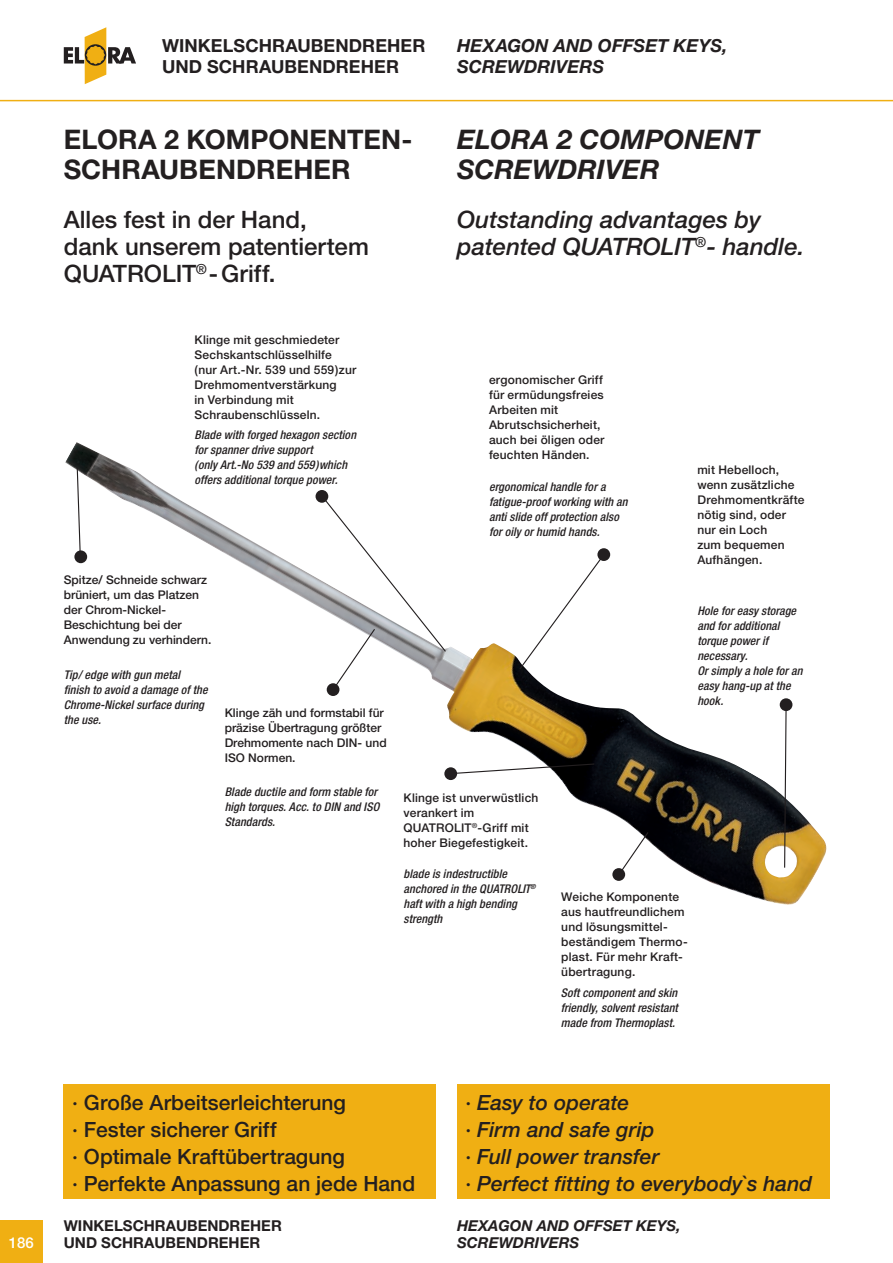
<style>
.page{position:relative;width:893px;height:1263px;background:#fff}
.page>*{position:absolute;margin:0;border:0;box-sizing:border-box;transform-origin:0 0}
.t1{font:700 27px/30px "Helvetica Neue";letter-spacing:.005em;color:#231f20}
.euro{font:italic 700 27px/30px "Helvetica Neue";color:#231f20}
.t2{font:500 24px/27px "Helvetica Neue";color:#231f20}
.euro-2{font:italic 500 24px/27px "Helvetica Neue";color:#231f20}
.t3{font:500 21px "Helvetica Neue";color:#231f20}
.euro-3{font:italic 500 21px "Helvetica Neue";color:#231f20}
.Eigenes_Header{font:700 18px/21px "Helvetica Neue";letter-spacing:.005em;color:#231f20}
.Eigenes_Header-2{font:italic 700 18px/21px "Helvetica Neue";letter-spacing:.005em;color:#231f20}
.t4{font:700 15px/16.5px "Helvetica Neue";color:#231f20}
.t5{font:italic 700 15px "Helvetica Neue";color:#231f20}
.t6{font:500 15px "Helvetica Neue";color:#fff}
.N_6_Bildtext_fett{font:500 12px/15px "Helvetica Neue";letter-spacing:.015em;color:#231f20}
.text_10{font:italic 500 condensed 12px/15px "Helvetica Neue";letter-spacing:.01em;color:#231f20}
</style>
<div class="page">
<hr style="left:0;top:100px;width:893px;height:1px;background:#f0af13">
<div style="left:0;top:1220px;width:43px;height:43px;background:#f0af13"></div>
<svg style="left:64px;top:27px;width:72px;height:57px"></svg>
<img style="left:65px;top:442px;width:762px;height:463px">
<div style="left:327px;top:683px;width:12px;height:13px;background:#231f20;border-radius:50%"></div>
<svg style="left:612px;top:868px;width:13px;height:13px"></svg>
<div style="left:316px;top:490px;width:12px;height:13px;background:#231f20;border-radius:50%"></div>
<svg style="left:321px;top:494px;width:126px;height:198px"></svg>
<div style="left:780px;top:698px;width:12px;height:13px;background:#231f20;border-radius:50%"></div>
<svg style="left:783px;top:710px;width:4px;height:159px"></svg>
<svg style="left:616px;top:831px;width:34px;height:46px"></svg>
<div style="left:64px;top:1085px;width:372px;height:114px;background:#f0af13"></div>
<div style="left:444px;top:767px;width:13px;height:13px;background:#231f20;border-radius:50%"></div>
<svg style="left:450px;top:763px;width:145px;height:12px"></svg>
<div style="left:597px;top:548px;width:13px;height:13px;background:#231f20;border-radius:50%"></div>
<svg style="left:518px;top:553px;width:87px;height:118px"></svg>
<div style="left:457px;top:1085px;width:372px;height:114px;background:#f0af13"></div>
<div style="left:74px;top:550px;width:13px;height:13px;background:#231f20;border-radius:50%"></div>
<svg style="left:76px;top:466px;width:5px;height:87px"></svg>
<p class="Eigenes_Header" style="left:162px;top:35px;width:265px">WINKELSCHRAUBENDREHER<br>UND SCHRAUBENDREHER</p>
<p class="t1" style="left:64px;top:123px;width:350px">ELORA 2 KOMPONENTEN-<br>SCHRAUBENDREHER</p>
<p class="t2" style="left:64px;top:205px;width:244px">Alles fest in der Hand,</p>
<p class="t2" style="left:64px;top:232px;width:307px">dank unserem patentiertem<br>QUATROLIT<sup>®</sup>-Griff.</p>
<p class="N_6_Bildtext_fett" style="left:195px;top:332px;width:163px">Klinge mit geschmiedeter<br>Sechskantschlüsselhilfe (nur Art.-Nr. 539 und 559)zur<br>Drehmomentverstärkung<br>in Verbindung mit<br>Schraubenschlüsseln.</p>
<p class="text_10" style="left:195px;top:427px;width:163px">Blade with forged hexagon section for spanner drive support<br>(only Art.-No 539 and 559)which offers additional torque power.</p>
<p class="N_6_Bildtext_fett" style="left:64px;top:572px;width:149px">Spitze/ Schneide schwarz brüniert, um das Platzen der Chrom-Nickel-<br>Beschichtung bei der<br>Anwendung zu verhindern.</p>
<p class="text_10" style="left:64px;top:667px;width:145px">Tip/ edge with gun metal finish to avoid a damage of the<br>Chrome-Nickel surface during the use.</p>
<p class="N_6_Bildtext_fett" style="left:225px;top:705px;width:164px">Klinge zäh und formstabil für präzise Übertragung größter<br>Drehmomente nach DIN- und<br>ISO Normen.</p>
<p class="Eigenes_Header-2" style="left:457px;top:35px;width:272px">HEXAGON AND OFFSET KEYS,<br>SCREWDRIVERS</p>
<p class="euro" style="left:457px;top:123px;width:53px">ELORA</p>
<p class="euro" style="left:457px;top:123px;width:304px;text-indent:100px">2 COMPONENT<br>SCREWDRIVER</p>
<p class="euro-2" style="left:457px;top:206px;width:349px">Outstanding advantages by patented QUATROLIT<sup>®</sup>- handle.</p>
<p class="N_6_Bildtext_fett" style="left:489px;top:372px;width:117px">ergonomischer Griff für ermüdungsfreies<br>Arbeiten mit<br>Abrutschsicherheit, auch bei öligen oder feuchten Händen.</p>
<p class="text_10" style="left:489px;top:479px;width:140px">ergonomical handle for a fatigue-proof working with an anti slide off protection also for oily or humid hands.</p>
<p class="N_6_Bildtext_fett" style="left:697px;top:462px;width:109px">mit Hebelloch, wenn zusätzliche<br>Drehmomentkräfte nötig sind, oder nur ein Loch<br>zum bequemen<br>Aufhängen.</p>
<p class="text_10" style="left:697px;top:603px;width:100px">Hole for easy storage and for additional torque power if necessary.</p>
<p class="text_10" style="left:697px;top:663px;width:107px">Or simply a hole for an easy hang-up at the hook.</p>
<p class="text_10" style="left:225px;top:784px;width:156px">Blade ductile and form stable for high torques. Acc. to DIN and ISO<br>Standards.</p>
<p class="N_6_Bildtext_fett" style="left:404px;top:790px;width:136px">Klinge ist unverwüstlich verankert im<br>QUATROLIT<sup>®</sup>-Griff mit hoher Biegefestigkeit.</p>
<p class="text_10" style="left:404px;top:866px;width:134px">blade is indestructible anchored in the QUATROLIT<sup>® </sup>haft with a high bending strength</p>
<p class="N_6_Bildtext_fett" style="left:561px;top:889px;width:128px">Weiche Komponente aus hautfreundlichem und lösungsmittel&shy;beständigem Thermo&shy;plast. Für mehr Kraft&shy;übertragung.</p>
<p class="text_10" style="left:561px;top:985px;width:119px;text-align:justify">Soft component and skin friendly, solvent resistant made from Thermoplast.</p>
<p class="t3" style="left:72px;top:1090px;width:275px">· Große Arbeitserleichterung</p>
<p class="t3" style="left:72px;top:1117px;width:206px">· Fester sicherer Griff</p>
<p class="t3" style="left:72px;top:1144px;width:274px">· Optimale Kraftübertragung</p>
<p class="t3" style="left:72px;top:1171px;width:344px">· Perfekte Anpassung an jede Hand</p>
<p class="euro-3" style="left:466px;top:1090px;width:165px">· Easy to operate</p>
<p class="euro-3" style="left:466px;top:1117px;width:191px">· Firm and safe grip</p>
<p class="euro-3" style="left:466px;top:1144px;width:195px">· Full power transfer</p>
<p class="euro-3" style="left:466px;top:1171px;width:348px">· Perfect fitting to everybody`s hand</p>
<p class="t4" style="left:64px;top:1217px;width:220px">WINKELSCHRAUBENDREHER<br>UND SCHRAUBENDREHER</p>
<p class="t5" style="left:457px;top:1217px;width:225px">HEXAGON AND OFFSET KEYS,</p>
<p class="t6" style="left:9px;top:1233px;width:27px">186</p>
<p class="t5" style="left:457px;top:1233px;width:124px">SCREWDRIVERS</p>
</div>
